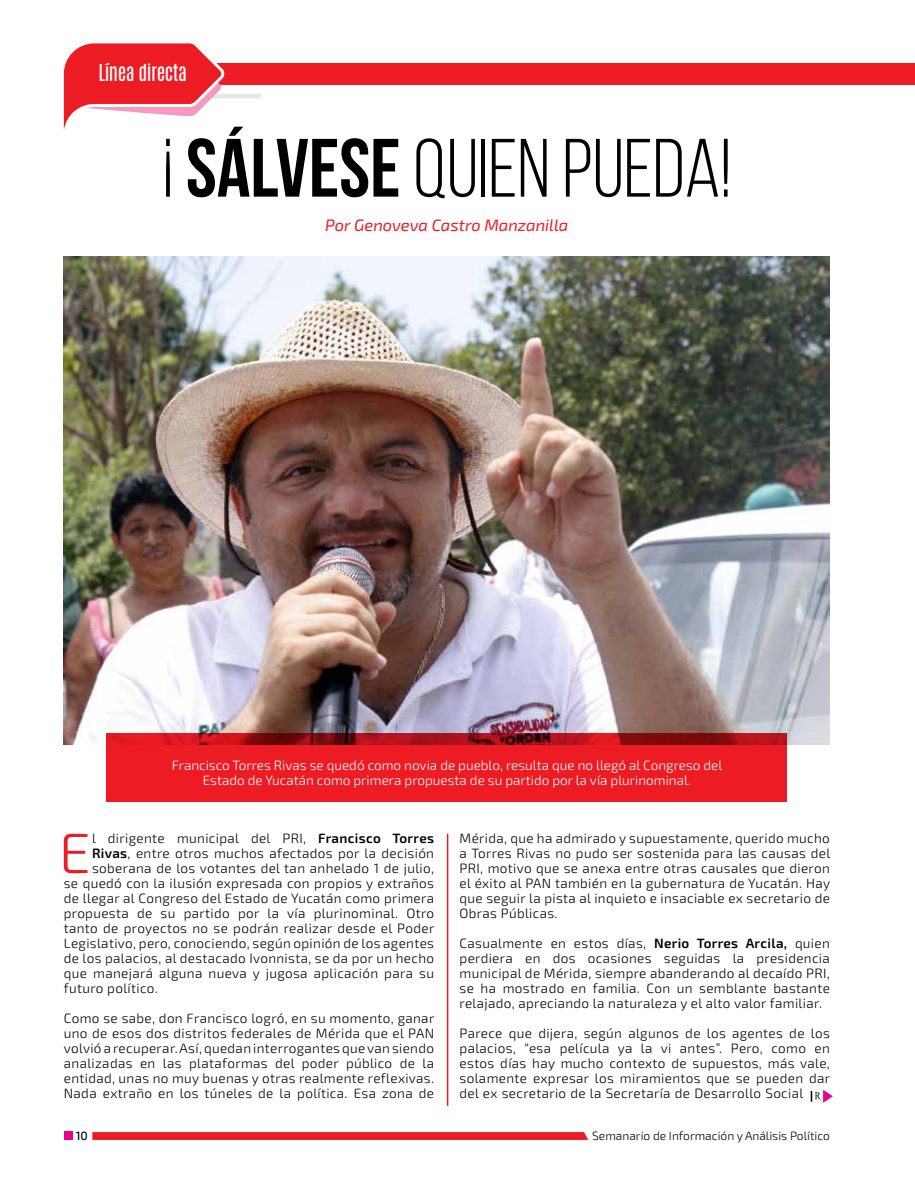
<style>
.page{position:relative;width:915px;height:1191px;background:#fff}
.page>*{position:absolute;margin:0;border:0;box-sizing:border-box;transform-origin:0 0}
.t1{font:82.5px "Bebas Neue";color:#000}
.t2{font:300 57px "Exo 2";color:#ed1b23}
.t3{font:19.5px "Antonio";letter-spacing:-.025em;color:#fff}
.t4{font:italic 16.5px "Exo 2";color:#ed1b23}
.t5{font:300 13.5px/15px "Exo 2";letter-spacing:.025em;color:#000;text-align:justify}
.t6{font:300 13.5px/15px "Exo 2";color:#fff;text-align:center}
.t7{font:italic 700 13.5px "Exo 2";color:#fff}
.t8{font:300 12px "Exo 2";color:#000}
.t9{font:500 12px "Exo 2";color:#000}
.s1{font-style:inherit}
.s2{font-weight:600}
</style>
<div class="page">
<hr style="left:64px;top:94px;width:377px;height:4px;background:#e6e7e8">
<div style="left:64px;top:1131px;width:8px;height:9px;background:#ec008c"></div>
<svg style="left:92px;top:1132px;width:496px;height:8px;background:#ed1f27"></svg>
<hr style="left:446px;top:833px;width:2px;height:273px;background:#ed1b23">
<div style="left:261px;top:82px;width:580px;height:26px;background:#fff"></div>
<div style="left:64px;top:64px;width:850px;height:21px;background:#ed1b23"></div>
<svg style="left:63px;top:43px;width:164px;height:86px"></svg>
<svg style="left:810px;top:1090px;width:22px;height:12px"></svg>
<img style="left:64px;top:256px;width:765px;height:488px">
<div style="left:106px;top:733px;width:681px;height:68px;background:#ed1b23"></div>
<h3 class="t3" style="left:98px;top:59px;width:90px">Línea directa</h3>
<p class="t7" style="left:77px;top:65px;width:134px">Especial / La Revista</p>
<h1 class="t1" style="left:163px;top:124px;width:569px">¡ <span class="s1">SÁLVESE</span> QUIEN PUEDA!</h1>
<p class="t4" style="left:325px;top:215px;width:244px">Por Genoveva Castro Manzanilla</p>
<p class="t6" style="left:172px;top:758px;width:552px">Francisco Torres Rivas se quedó como novia de pueblo, resulta que no llegó al Congreso del<br>Estado de Yucatán como primera propuesta de su partido por la vía plurinominal.</p>
<h2 class="t2" style="left:59px;top:820px;width:33px">E</h2>
<p class="t5" style="left:92px;top:831px;width:343px">l dirigente municipal del PRI, <span class="s2">Francisco Torres</span></p>
<p class="t5" style="left:92px;top:846px;width:343px"><span class="s2">Rivas</span>, entre otros muchos afectados por la decisión</p>
<p class="t5" style="left:92px;top:861px;width:343px">soberana de los votantes del tan anhelado 1 de julio,</p>
<p class="t5" style="left:64px;top:876px;width:371px">se quedó con la ilusión expresada con propios y extraños</p>
<p class="t5" style="left:64px;top:891px;width:371px">de llegar al Congreso del Estado de Yucatán como primera</p>
<p class="t5" style="left:64px;top:906px;width:371px">propuesta de su partido por la vía plurinominal. Otro</p>
<p class="t5" style="left:64px;top:921px;width:372px">tanto de proyectos no se podrán realizar desde el Poder</p>
<p class="t5" style="left:64px;top:936px;width:371px">Legislativo, pero, conociendo, según opinión de los agentes</p>
<p class="t5" style="left:64px;top:951px;width:371px">de los palacios, al destacado Ivonnista, se da por un hecho</p>
<p class="t5" style="left:64px;top:966px;width:371px">que manejará alguna nueva y jugosa aplicación para su</p>
<p class="t5" style="left:64px;top:981px;width:95px">futuro político.</p>
<p class="t5" style="left:64px;top:1011px;width:372px">Como se sabe, don Francisco logró, en su momento, ganar uno de esos dos distritos federales de Mérida que el PAN volvió a recuperar. Así, quedan interrogantes que van siendo analizadas en las plataformas del poder público de la entidad, unas no muy buenas y otras realmente reflexivas.<br>Nada extraño en los túneles de la política. Esa zona de</p>
<p class="t9" style="left:76px;top:1128px;width:14px">10</p>
<p class="t5" style="left:459px;top:831px;width:372px">Mérida, que ha admirado y supuestamente, querido mucho a Torres Rivas no pudo ser sostenida para las causas del PRI, motivo que se anexa entre otras causales que dieron el éxito al PAN también en la gubernatura de Yucatán. Hay que seguir la pista al inquieto e insaciable ex secretario de Obras Públicas.</p>
<p class="t5" style="left:459px;top:936px;width:371px">Casualmente en estos días, <span class="s2">Nerio Torres Arcila,</span> quien perdiera en dos ocasiones seguidas la presidencia municipal de Mérida, siempre abanderando al decaído PRI, se ha mostrado en familia. Con un semblante bastante relajado, apreciando la naturaleza y el alto valor familiar.</p>
<p class="t5" style="left:459px;top:1026px;width:372px">Parece que dijera, según algunos de los agentes de los palacios, “esa película ya la vi antes”. Pero, como en estos días hay mucho contexto de supuestos, más vale, solamente expresar los miramientos que se pueden dar del ex secretario de la Secretaría de Desarrollo Social</p>
<p class="t8" style="left:592px;top:1128px;width:239px">Semanario de Información y Análisis Político</p>
</div>
